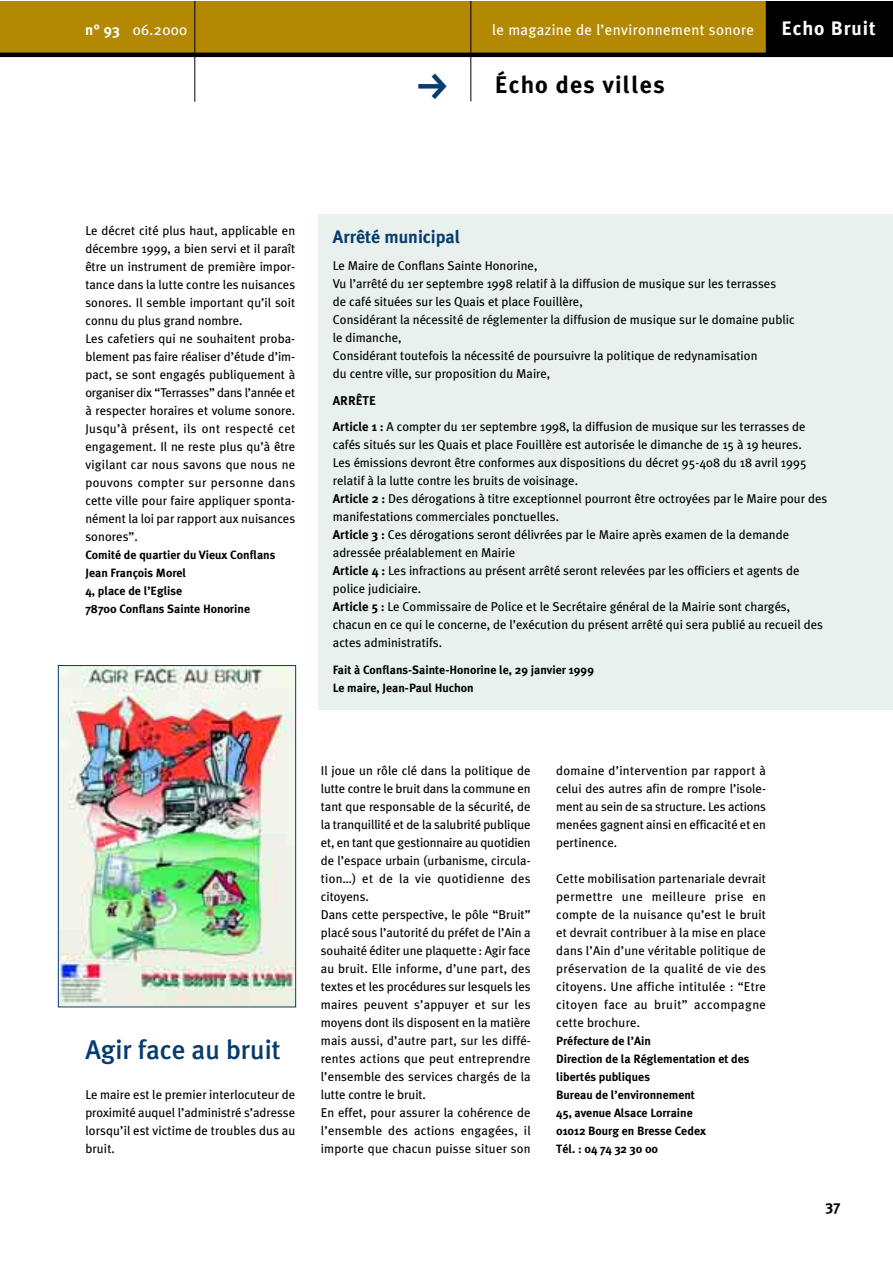
<style>
.page{position:relative;width:893px;height:1263px;background:#fff}
.page>*{position:absolute;margin:0;border:0;box-sizing:border-box;transform-origin:0 0}
.t1{font:45px "FF Dingbests";color:#063c6e}
.t2{font:500 27px "Meta Plus";color:#063c6e}
.t3{font:700 24px "Meta Plus";letter-spacing:.05em;color:#000}
.t4{font:700 19.5px "Meta Plus";letter-spacing:.05em;color:#fff}
.t5{font:700 18px "Meta Plus";color:#063c6e}
.t6{font:15px "Meta Plus";letter-spacing:.025em;color:#fff}
.t7{font:700 15px "Meta Plus";color:#000}
.t8{font:12.75px/18px "Meta Plus";color:#000}
.t9{font:700 12px/18px "Meta Plus";color:#000}
.s1{font-weight:700}
</style>
<div class="page">
<div style="left:0;top:2px;width:892px;height:51px;background:#b38903"></div>
<hr style="left:470px;top:2px;width:1px;height:99px;background:#000">
<hr style="left:194px;top:2px;width:1px;height:100px;background:#000">
<div style="left:765px;top:2px;width:127px;height:55px;background:#000"></div>
<hr style="left:0;top:53px;width:892px;height:4px;background:#000">
<div style="left:318px;top:214px;width:574px;height:495px;background:#e9f1ee"></div>
<img style="left:60px;top:667px;width:234px;height:338px">
<div style="left:58px;top:665px;width:238px;height:342px;border:1px solid #063c6e"></div>
<p class="t6" style="left:85px;top:25px;width:104px"><span class="s1">n° 93</span> 06.2000</p>
<h3 class="t4" style="left:781px;top:22px;width:96px">Echo Bruit</h3>
<h1 class="t1" style="left:406px;top:103px;width:35px;rotate:-90deg">g</h1>
<h3 class="t3" style="left:495px;top:77px;width:171px">Écho des villes</h3>
<p class="t6" style="left:492px;top:25px;width:263px">le magazine de l’environnement sonore</p>
<p class="t8" style="left:85px;top:223px;width:211px">Le décret cité plus haut, applicable en décembre 1999, a bien servi et il paraît être un instrument de première impor&shy;tance dans la lutte contre les nuisances sonores. Il semble important qu’il soit connu du plus grand nombre.<br>Les cafetiers qui ne souhaitent proba&shy;blement pas faire réaliser d’étude d’im&shy;pact, se sont engagés publiquement à organiser dix “Terrasses” dans l’année et à respecter horaires et volume sonore.<br>Jusqu’à présent, ils ont respecté cet engagement. Il ne reste plus qu’à être vigilant car nous savons que nous ne pouvons compter sur personne dans cette ville pour faire appliquer sponta&shy;nément la loi par rapport aux nuisances sonores”.</p>
<p class="t9" style="left:85px;top:547px;width:191px">Comité de quartier du Vieux Conflans<br>Jean François Morel<br>4, place de l’Eglise<br>78700 Conflans Sainte Honorine</p>
<h3 class="t5" style="left:333px;top:231px;width:129px">Arrêté municipal</h3>
<p class="t8" style="left:333px;top:258px;width:463px">Le Maire de Conflans Sainte Honorine,<br>Vu l’arrêté du 1er septembre 1998 relatif à la diffusion de musique sur les terrasses<br>de café situées sur les Quais et place Fouillère,<br>Considérant la nécessité de réglementer la diffusion de musique sur le domaine public le dimanche,<br>Considérant toutefois la nécessité de poursuivre la politique de redynamisation<br>du centre ville, sur proposition du Maire,</p>
<p class="t8" style="left:333px;top:389px;width:474px;line-height:25.5px"><span class="s1">ARRÊTE<br>Article 1 :</span> A compter du 1er septembre 1998, la diffusion de musique sur les terrasses de</p>
<p class="t8" style="left:333px;top:437px;width:496px">cafés situés sur les Quais et place Fouillère est autorisée le dimanche de 15 à 19 heures.<br>Les émissions devront être conformes aux dispositions du décret 95-408 du 18 avril 1995 relatif à la lutte contre les bruits de voisinage.<br><span class="s1">Article 2 :</span> Des dérogations à titre exceptionnel pourront être octroyées par le Maire pour des manifestations commerciales ponctuelles.<br><span class="s1">Article 3 :</span> Ces dérogations seront délivrées par le Maire après examen de la demande adressée préalablement en Mairie<br><span class="s1">Article 4 :</span> Les infractions au présent arrêté seront relevées par les officiers et agents de police judiciaire.<br><span class="s1">Article 5 :</span> Le Commissaire de Police et le Secrétaire général de la Mairie sont chargés, chacun en ce qui le concerne, de l’exécution du présent arrêté qui sera publié au recueil des actes administratifs.</p>
<p class="t9" style="left:333px;top:662px;width:263px">Fait à Conflans-Sainte-Honorine le, 29 janvier 1999<br>Le maire, Jean-Paul Huchon</p>
<h2 class="t2" style="left:85px;top:1040px;width:197px">Agir face au bruit</h2>
<p class="t8" style="left:85px;top:1087px;width:211px;text-align:justify">Le maire est le premier interlocuteur de proximité auquel l’administré s’adresse lorsqu’il est victime de troubles dus au bruit.</p>
<p class="t8" style="left:321px;top:763px;width:211px">Il joue un rôle clé dans la politique de lutte contre le bruit dans la commune en tant que responsable de la sécurité, de la tranquillité et de la salubrité publique et, en tant que gestionnaire au quotidien de l’espace urbain (urbanisme, circula&shy;tion…) et de la vie quotidienne des citoyens.<br>Dans cette perspective, le pôle “Bruit” placé sous l’autorité du préfet de l’Ain a souhaité éditer une plaquette : Agir face au bruit. Elle informe, d’une part, des textes et les procédures sur lesquels les maires peuvent s’appuyer et sur les moyens dont ils disposent en la matière mais aussi, d’autre part, sur les diffé&shy;rentes actions que peut entreprendre l’ensemble des services chargés de la lutte contre le bruit.<br>En effet, pour assurer la cohérence de l’ensemble des actions engagées, il importe que chacun puisse situer son</p>
<p class="t8" style="left:556px;top:763px;width:211px;text-align:justify">domaine d’intervention par rapport à celui des autres afin de rompre l’isole&shy;ment au sein de sa structure. Les actions menées gagnent ainsi en efficacité et en pertinence.</p>
<p class="t8" style="left:556px;top:871px;width:211px;text-align:justify">Cette mobilisation partenariale devrait permettre une meilleure prise en compte de la nuisance qu’est le bruit et devrait contribuer à la mise en place dans l’Ain d’une véritable politique de préservation de la qualité de vie des citoyens. Une affiche intitulée : “Etre citoyen face au bruit” accompagne cette brochure.</p>
<p class="t9" style="left:556px;top:1033px;width:195px">Préfecture de l’Ain<br>Direction de la Réglementation et des libertés publiques<br>Bureau de l’environnement<br>45, avenue Alsace Lorraine<br>01012 Bourg en Bresse Cedex<br>Tél. : 04 74 32 30 00</p>
<p class="t7" style="left:825px;top:1201px;width:16px">37</p>
</div>
